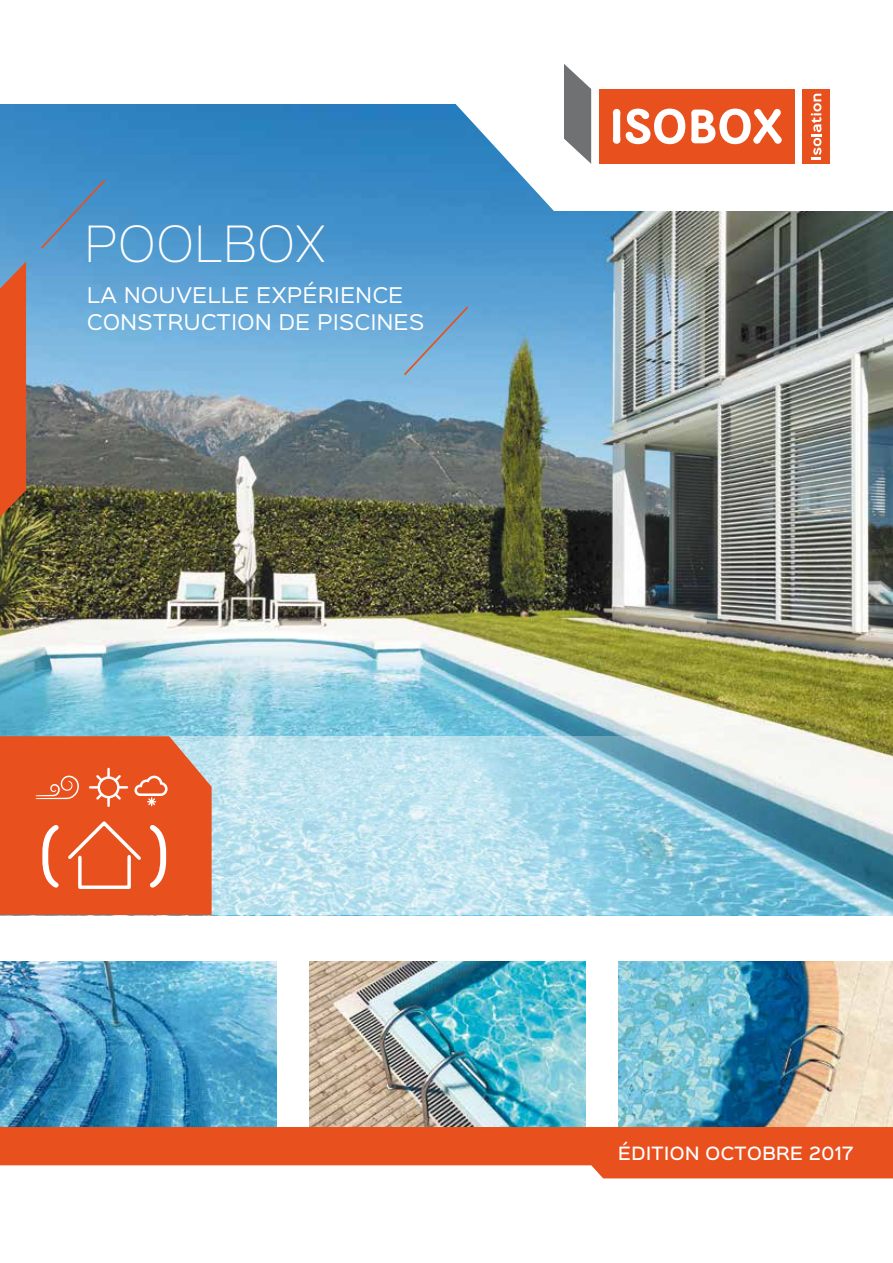
<style>
.page{position:relative;width:893px;height:1263px;background:#fff}
.page>*{position:absolute;margin:0;border:0;box-sizing:border-box;transform-origin:0 0}
.t1{font:45px "Sinkin Sans 200 X Light";letter-spacing:.03em;color:#fff}
.t2{font:19.5px/27px "Sinkin Sans 400";letter-spacing:.03em;color:#fff}
.t3{font:500 16.5px "Sinkin Sans 500";letter-spacing:.03em;color:#fff}
</style>
<div class="page">
<img style="left:0;top:105px;width:893px;height:631px">
<img style="left:309px;top:961px;width:277px;height:166px">
<img style="left:0;top:961px;width:277px;height:166px">
<img style="left:618px;top:961px;width:275px;height:166px">
<svg style="left:360px;top:89px;width:533px;height:122px"></svg>
<div style="left:802px;top:89px;width:28px;height:75px;background:#e8511e"></div>
<svg style="left:564px;top:64px;width:27px;height:100px"></svg>
<svg style="left:811px;top:94px;width:10px;height:65px"></svg>
<div style="left:599px;top:89px;width:196px;height:75px;background:#e8511e"></div>
<svg style="left:613px;top:109px;width:7px;height:35px"></svg>
<svg style="left:626px;top:109px;width:59px;height:35px"></svg>
<svg style="left:691px;top:109px;width:91px;height:35px"></svg>
<svg style="left:212px;top:736px;width:681px;height:179px;background:#aad4e2"></svg>
<svg style="left:0;top:262px;width:26px;height:255px;background:#d95528"></svg>
<svg style="left:402px;top:304px;width:68px;height:73px;background:#74add6"></svg>
<svg style="left:39px;top:178px;width:68px;height:72px;background:#4d92c6"></svg>
<svg style="left:0;top:736px;width:212px;height:179px;background:#e75f31"></svg>
<svg style="left:0;top:1127px;width:893px;height:51px;fill:#e8511e"></svg>
<h1 class="t1" style="left:85px;top:208px;width:242px">POOLBOX</h1>
<p class="t2" style="left:87px;top:280px;width:339px">LA NOUVELLE EXPÉRIENCE<br>CONSTRUCTION DE PISCINES</p>
<p class="t3" style="left:618px;top:1139px;width:237px">ÉDITION OCTOBRE 2017</p>
</div>
